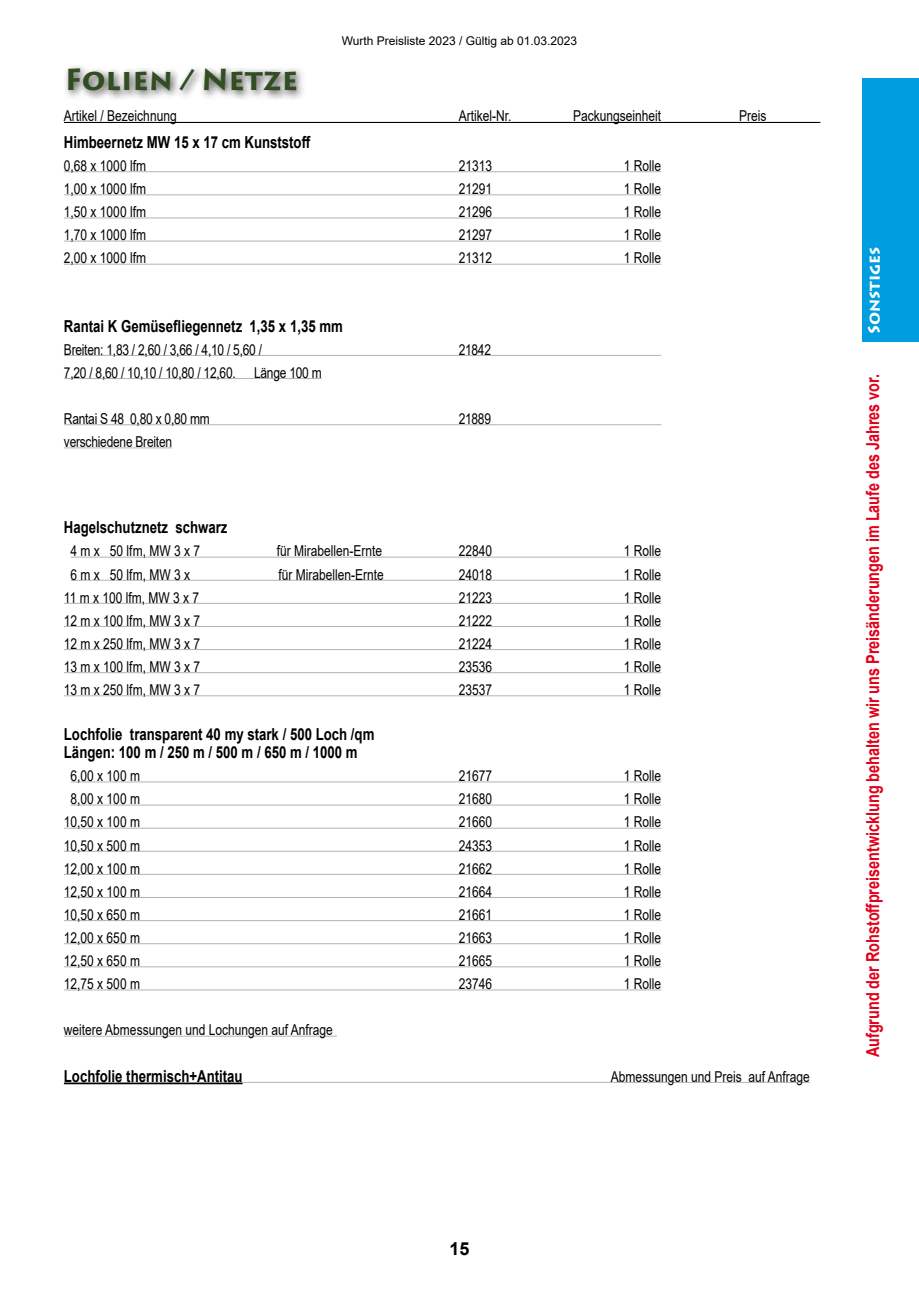
<style>
.page{position:relative;width:919px;height:1289px;background:#fff}
.page>*{position:absolute;margin:0;border:0;box-sizing:border-box;transform-origin:0 0}
.t1{font:700 30px "Lithos Pro";color:#314d21}
.t2{font:700 18px "Arial";color:#e2001a;scale:.8 1}
.t3{font:700 18px "Arial";color:#000}
.t4{font:700 16.5px/18px "Arial";color:#000;scale:.8 1}
.t5{font:700 16.5px "Lithos Pro";color:#fff}
.t6{font:15px "Arial";color:#000;scale:.8 1}
.t7{font:15px "Arial";letter-spacing:-.02em;color:#000;scale:.8 1}
.t8{font:12px "Arial";color:#000}
</style>
<div class="page">
<div style="left:862px;top:78px;width:56px;height:264px;background:#009ee0"></div>
<hr style="left:64px;top:122px;width:756px;height:1px;background:#000">
<hr style="left:64px;top:171px;width:597px;height:1px;background:#b1b3b4">
<hr style="left:64px;top:194px;width:597px;height:1px;background:#b1b3b4">
<hr style="left:64px;top:217px;width:597px;height:1px;background:#b1b3b4">
<hr style="left:64px;top:241px;width:597px;height:1px;background:#b1b3b4">
<hr style="left:64px;top:264px;width:597px;height:1px;background:#b1b3b4">
<hr style="left:64px;top:355px;width:597px;height:1px;background:#b1b3b4">
<hr style="left:64px;top:378px;width:258px;height:1px;background:#b1b3b4">
<hr style="left:64px;top:424px;width:597px;height:1px;background:#b1b3b4">
<hr style="left:64px;top:447px;width:108px;height:1px;background:#b1b3b4">
<hr style="left:71px;top:556px;width:590px;height:1px;background:#b1b3b4">
<hr style="left:71px;top:580px;width:590px;height:1px;background:#b1b3b4">
<hr style="left:64px;top:603px;width:597px;height:1px;background:#b1b3b4">
<hr style="left:64px;top:626px;width:597px;height:1px;background:#b1b3b4">
<hr style="left:64px;top:649px;width:597px;height:1px;background:#b1b3b4">
<hr style="left:64px;top:672px;width:597px;height:1px;background:#b1b3b4">
<hr style="left:64px;top:695px;width:597px;height:1px;background:#b1b3b4">
<hr style="left:71px;top:781px;width:590px;height:1px;background:#b1b3b4">
<hr style="left:71px;top:804px;width:590px;height:1px;background:#b1b3b4">
<hr style="left:64px;top:827px;width:597px;height:1px;background:#b1b3b4">
<hr style="left:64px;top:850px;width:597px;height:1px;background:#b1b3b4">
<hr style="left:64px;top:874px;width:597px;height:1px;background:#b1b3b4">
<hr style="left:64px;top:897px;width:597px;height:1px;background:#b1b3b4">
<hr style="left:64px;top:920px;width:597px;height:1px;background:#b1b3b4">
<hr style="left:64px;top:943px;width:597px;height:1px;background:#b1b3b4">
<hr style="left:64px;top:966px;width:597px;height:1px;background:#b1b3b4">
<hr style="left:64px;top:989px;width:597px;height:1px;background:#b1b3b4">
<hr style="left:64px;top:1035px;width:273px;height:1px;background:#b1b3b4">
<hr style="left:64px;top:1082px;width:178px;height:2px;background:#000">
<hr style="left:242px;top:1081px;width:567px;height:1px;background:#b1b3b4">
<div style="left:63px;top:64px;width:244px;height:37px;background:#000;opacity:.75"></div>
<h1 class="t1" style="left:65px;top:61px;width:235px">Folien / Netze</h1>
<p class="t8" style="left:342px;top:33px;width:237px">Wurth Preisliste 2023 / Gültig ab 01.03.2023</p>
<p class="t6" style="left:64px;top:105px;width:142px">Artikel / Bezeichnung</p>
<p class="t6" style="left:458px;top:105px;width:67px">Artikel-Nr.</p>
<p class="t6" style="left:573px;top:105px;width:112px">Packungseinheit</p>
<p class="t6" style="left:739px;top:105px;width:36px">Preis</p>
<p class="t4" style="left:64px;top:133px;width:310px">Himbeernetz MW 15 x 17 cm Kunststoff</p>
<p class="t6" style="left:64px;top:155px;width:104px">0,68 x 1000 lfm</p>
<p class="t6" style="left:458px;top:155px;width:43px">21313</p>
<p class="t6" style="left:624px;top:155px;width:48px">1 Rolle</p>
<p class="t6" style="left:64px;top:178px;width:104px">1,00 x 1000 lfm</p>
<p class="t6" style="left:458px;top:178px;width:43px">21291</p>
<p class="t6" style="left:624px;top:178px;width:48px">1 Rolle</p>
<p class="t6" style="left:64px;top:202px;width:104px">1,50 x 1000 lfm</p>
<p class="t6" style="left:458px;top:202px;width:43px">21296</p>
<p class="t6" style="left:624px;top:202px;width:48px">1 Rolle</p>
<p class="t6" style="left:64px;top:225px;width:104px">1,70 x 1000 lfm</p>
<p class="t6" style="left:458px;top:225px;width:43px">21297</p>
<p class="t6" style="left:624px;top:225px;width:48px">1 Rolle</p>
<p class="t6" style="left:64px;top:248px;width:104px">2,00 x 1000 lfm</p>
<p class="t6" style="left:458px;top:248px;width:43px">21312</p>
<p class="t6" style="left:624px;top:248px;width:48px">1 Rolle</p>
<p class="t4" style="left:64px;top:317px;width:350px">Rantai K Gemüsefliegennetz 1,35 x 1,35 mm</p>
<p class="t7" style="left:64px;top:339px;width:249px">Breiten: 1,83 / 2,60 / 3,66 / 4,10 / 5,60 /</p>
<p class="t6" style="left:458px;top:339px;width:42px">21842</p>
<p class="t7" style="left:64px;top:362px;width:324px">7,20 / 8,60 / 10,10 / 10,80 / 12,60. Länge 100 m</p>
<p class="t7" style="left:64px;top:408px;width:184px">Rantai S 48 0,80 x 0,80 mm</p>
<p class="t6" style="left:458px;top:408px;width:42px">21889</p>
<p class="t7" style="left:64px;top:431px;width:137px">verschiedene Breiten</p>
<p class="t4" style="left:64px;top:518px;width:206px">Hagelschutznetz schwarz</p>
<p class="t6" style="left:71px;top:541px;width:163px">4 m x 50 lfm, MW 3 x 7</p>
<p class="t6" style="left:277px;top:541px;width:133px">für Mirabellen-Ernte</p>
<p class="t6" style="left:458px;top:541px;width:43px">22840</p>
<p class="t6" style="left:624px;top:541px;width:48px">1 Rolle</p>
<p class="t6" style="left:71px;top:564px;width:151px">6 m x 50 lfm, MW 3 x</p>
<p class="t6" style="left:278px;top:564px;width:133px">für Mirabellen-Ernte</p>
<p class="t6" style="left:458px;top:564px;width:43px">24018</p>
<p class="t6" style="left:624px;top:564px;width:48px">1 Rolle</p>
<p class="t6" style="left:64px;top:587px;width:170px">11 m x 100 lfm, MW 3 x 7</p>
<p class="t6" style="left:458px;top:587px;width:43px">21223</p>
<p class="t6" style="left:624px;top:587px;width:48px">1 Rolle</p>
<p class="t6" style="left:64px;top:610px;width:172px">12 m x 100 lfm, MW 3 x 7</p>
<p class="t6" style="left:458px;top:610px;width:43px">21222</p>
<p class="t6" style="left:624px;top:610px;width:48px">1 Rolle</p>
<p class="t6" style="left:64px;top:633px;width:172px">12 m x 250 lfm, MW 3 x 7</p>
<p class="t6" style="left:458px;top:633px;width:43px">21224</p>
<p class="t6" style="left:624px;top:633px;width:48px">1 Rolle</p>
<p class="t6" style="left:64px;top:656px;width:172px">13 m x 100 lfm, MW 3 x 7</p>
<p class="t6" style="left:458px;top:656px;width:43px">23536</p>
<p class="t6" style="left:624px;top:656px;width:48px">1 Rolle</p>
<p class="t6" style="left:64px;top:679px;width:172px">13 m x 250 lfm, MW 3 x 7</p>
<p class="t6" style="left:458px;top:679px;width:43px">23537</p>
<p class="t6" style="left:624px;top:679px;width:48px">1 Rolle</p>
<p class="t4" style="left:64px;top:725px;width:389px">Lochfolie transparent 40 my stark / 500 Loch /qm<br>Längen: 100 m / 250 m / 500 m / 650 m / 1000 m</p>
<p class="t6" style="left:71px;top:765px;width:88px">6,00 x 100 m</p>
<p class="t6" style="left:458px;top:765px;width:43px">21677</p>
<p class="t6" style="left:624px;top:765px;width:48px">1 Rolle</p>
<p class="t6" style="left:71px;top:788px;width:88px">8,00 x 100 m</p>
<p class="t6" style="left:458px;top:788px;width:43px">21680</p>
<p class="t6" style="left:624px;top:788px;width:48px">1 Rolle</p>
<p class="t6" style="left:64px;top:811px;width:97px">10,50 x 100 m</p>
<p class="t6" style="left:458px;top:811px;width:43px">21660</p>
<p class="t6" style="left:624px;top:811px;width:48px">1 Rolle</p>
<p class="t6" style="left:64px;top:835px;width:97px">10,50 x 500 m</p>
<p class="t6" style="left:458px;top:835px;width:43px">24353</p>
<p class="t6" style="left:624px;top:835px;width:48px">1 Rolle</p>
<p class="t6" style="left:64px;top:858px;width:97px">12,00 x 100 m</p>
<p class="t6" style="left:458px;top:858px;width:43px">21662</p>
<p class="t6" style="left:624px;top:858px;width:48px">1 Rolle</p>
<p class="t6" style="left:64px;top:881px;width:97px">12,50 x 100 m</p>
<p class="t6" style="left:458px;top:881px;width:43px">21664</p>
<p class="t6" style="left:624px;top:881px;width:48px">1 Rolle</p>
<p class="t6" style="left:64px;top:904px;width:97px">10,50 x 650 m</p>
<p class="t6" style="left:458px;top:904px;width:43px">21661</p>
<p class="t6" style="left:624px;top:904px;width:48px">1 Rolle</p>
<p class="t6" style="left:64px;top:927px;width:97px">12,00 x 650 m</p>
<p class="t6" style="left:458px;top:927px;width:43px">21663</p>
<p class="t6" style="left:624px;top:927px;width:48px">1 Rolle</p>
<p class="t6" style="left:64px;top:950px;width:97px">12,50 x 650 m</p>
<p class="t6" style="left:458px;top:950px;width:43px">21665</p>
<p class="t6" style="left:624px;top:950px;width:48px">1 Rolle</p>
<p class="t6" style="left:64px;top:973px;width:97px">12,75 x 500 m</p>
<p class="t6" style="left:458px;top:973px;width:43px">23746</p>
<p class="t6" style="left:624px;top:973px;width:48px">1 Rolle</p>
<p class="t6" style="left:64px;top:1019px;width:338px">weitere Abmessungen und Lochungen auf Anfrage</p>
<p class="t4" style="left:64px;top:1067px;width:225px">Lochfolie thermisch+Antitau</p>
<p class="t6" style="left:611px;top:1066px;width:250px">Abmessungen und Preis auf Anfrage</p>
<p class="t5" style="left:864px;top:334px;width:89px;rotate:-90deg">Sonstiges</p>
<p class="t2" style="left:860px;top:1057px;width:855px;rotate:-90deg">Aufgrund der Rohstoffpreisentwicklung behalten wir uns Preisänderungen im Laufe des Jahres vor.</p>
<p class="t3" style="left:449px;top:1235px;width:22px">15</p>
</div>
